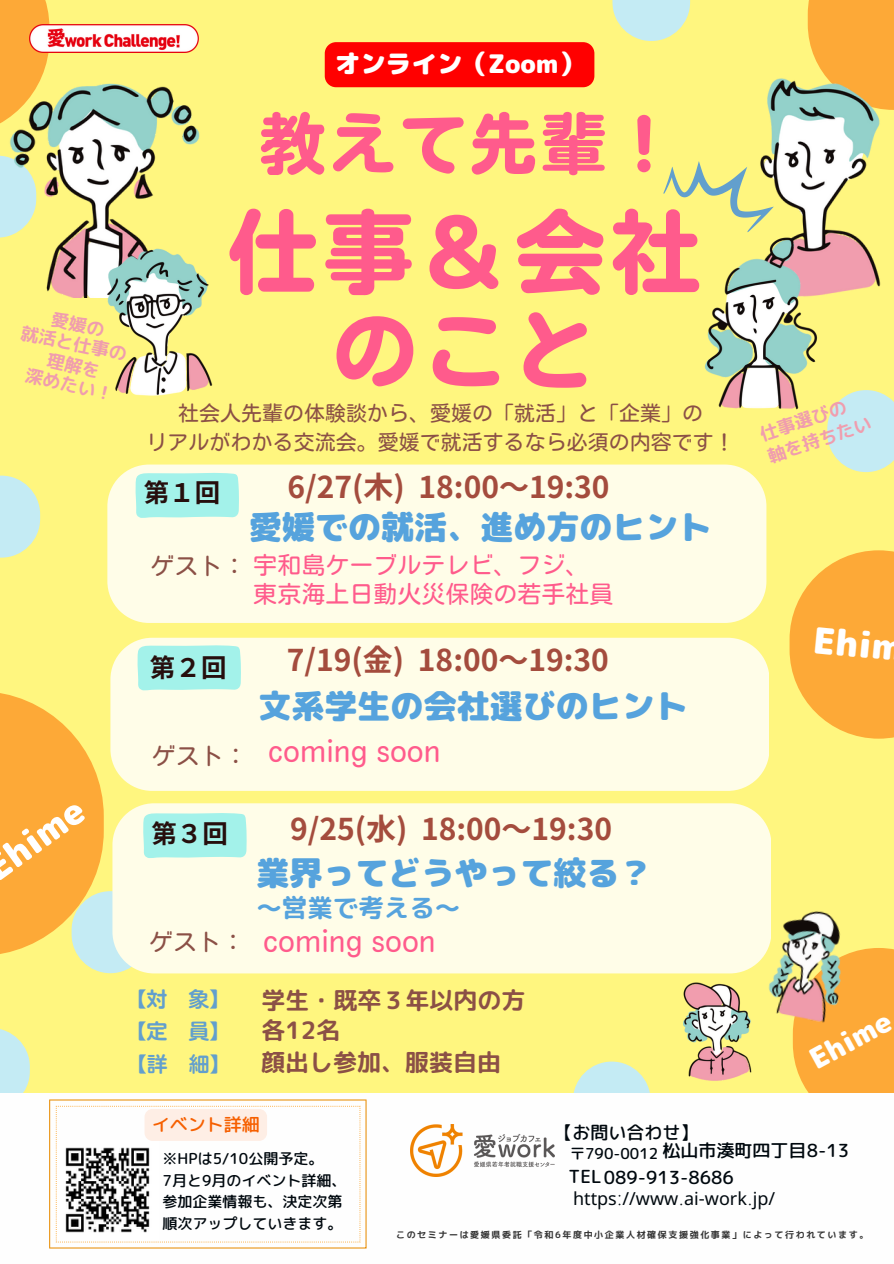
<style>
.page{position:relative;width:894px;height:1264px;background:#fff}
.page>*{position:absolute;margin:0;border:0;box-sizing:border-box;transform-origin:0 0}
.t1{font:90px "Motoya Maru Std W6";color:#ff5b8c}
.t2{font:84px "Motoya Maru Std W6";color:#ff5b8c}
.t3{font:66px "Motoya Maru Std W6";letter-spacing:.065em;color:#ff5b8c}
.t4{font:36px "rounded mplus 1 p black";color:#fff}
.t5{font:33px "rounded mplus 1 p black";color:#56a3dd}
.t6{font:700 30px "Noto Sans JP";color:#a44c3d}
.t7{font:30px "Motoya Maru Std W3";color:#ff5b8c}
.t8{font:28.5px "rounded mplus 1 p black";color:#fff}
.t9{font:25.5px "rounded mplus 1 p black";color:#fff}
.t10{font:700 25.5px "Noto Sans JP";color:#260e0d}
.t11{font:25.5px "rounded mplus 1 p bold";color:#56a3dd}
.t12{font:24px "Motoya Maru Std W3";color:#ff5b8c}
.t13{font:24px "rounded mplus 1 p bold";color:#8b5046}
.t14{font:24px "Motoya Maru Std W3";color:#8b5046}
.t15{font:21px "Motoya Maru Std W3";color:#8b5046}
.t16{font:21px "Motoya Maru Std W5";color:#629fcd}
.t17{font:18px "rounded mplus 1 p medium";color:#00080e}
.t18{font:18px "Noto Sans";color:#00080e}
.t19{font:18px "rounded mplus 1 p bold";color:#f09dae}
.t20{font:18px "rounded mplus 1 p medium";color:#f66001}
.t21{font:15px/21.3px "rounded mplus 1 p medium";color:#00080e}
.t22{font:9px "mplus 1 p bold";letter-spacing:.175em;color:#343434}
.s1{color:#8b5046}
.s2{font-family:"OS Ravsamal 400"}
</style>
<div class="page">
<div style="left:0;top:0;width:893px;height:1263px;background:#fff67f"></div>
<svg style="left:827px;top:390px;width:66px;height:82px;background:#cdece1"></svg>
<svg style="left:0;top:475px;width:40px;height:82px"></svg>
<div style="left:572px;top:1061px;width:78px;height:82px;background:#c4ebf4;border-radius:39px"></div>
<div style="left:0;top:0;width:49px;height:124px;background:#fda937"></div>
<svg style="left:612px;top:0;width:78px;height:41px"></svg>
<svg style="left:0;top:156px;width:5px;height:82px"></svg>
<svg style="left:0;top:1029px;width:30px;height:64px"></svg>
<svg style="left:0;top:693px;width:104px;height:262px"></svg>
<div style="left:792px;top:948px;width:101px;height:145px;background:#fda937"></div>
<div style="left:72px;top:891px;width:77px;height:82px;background:#c4ebf4;border-radius:39px"></div>
<div style="left:807px;top:0;width:86px;height:53px;background:#fda937"></div>
<img style="left:5px;top:77px;width:195px;height:220px">
<img style="left:760px;top:53px;width:133px;height:241px">
<img style="left:704px;top:232px;width:123px;height:178px">
<img style="left:94px;top:244px;width:119px;height:152px">
<svg style="left:663px;top:161px;width:110px;height:71px"></svg>
<img style="left:768px;top:911px;width:91px;height:119px">
<img style="left:683px;top:982px;width:69px;height:99px">
<div style="left:107px;top:464px;width:659px;height:159px;background:#fffde8"></div>
<svg style="left:135px;top:472px;width:104px;height:46px;background:#a8f2e9"></svg>
<div style="left:112px;top:803px;width:659px;height:170px;background:#fffde8"></div>
<svg style="left:143px;top:812px;width:104px;height:46px;background:#a8f2e9"></svg>
<div style="left:0;top:1093px;width:893px;height:170px;background:#fefefe"></div>
<img style="left:410px;top:1124px;width:144px;height:52px">
<svg style="left:789px;top:550px;width:104px;height:188px"></svg>
<img style="left:30px;top:25px;width:169px;height:28px">
<div style="left:110px;top:637px;width:659px;height:154px;background:#fffde8"></div>
<svg style="left:137px;top:644px;width:104px;height:46px;background:#a8f2e9"></svg>
<svg style="left:49px;top:1099px;width:317px;height:148px"></svg>
<svg style="left:56px;top:1105px;width:304px;height:137px"></svg>
<div style="left:144px;top:1108px;width:123px;height:32px;background:#feeee5;border-radius:8px"></div>
<div style="left:324px;top:42px;width:270px;height:45px;background:#f00"></div>
<svg style="left:94px;top:311px;width:11px;height:26px"></svg>
<svg style="left:94px;top:352px;width:5px;height:26px"></svg>
<p class="t19" style="left:24px;top:319px;width:109px;rotate:12deg">就活と仕事の</p>
<h3 class="t19" style="left:28px;top:362px;width:92px;rotate:13deg">深めたい！</h3>
<p class="t9" style="left:335px;top:46px;width:250px">オンライン（Zoom）</p>
<h4 class="t3" style="left:259px;top:111px;width:419px">教えて先輩！</h4>
<p class="t1" style="left:227px;top:207px;width:474px">仕事＆会社</p>
<p class="t2" style="left:333px;top:308px;width:264px">のこと</p>
<p class="t15" style="left:178px;top:402px;width:526px">社会人先輩の体験談から、愛媛の「就活」と「企業」の</p>
<p class="t15" style="left:147px;top:432px;width:589px">リアルがわかる交流会。愛媛で就活するなら必須の内容です！</p>
<h2 class="t10" style="left:144px;top:473px;width:78px">第１回</h2>
<p class="t6" style="left:287px;top:463px;width:323px">6/27(木) 18:00～19:30</p>
<p class="t5" style="left:249px;top:503px;width:463px">愛媛での就活、進め方のヒント</p>
<p class="t12" style="left:150px;top:552px;width:440px"><span class="s1">ゲスト：</span>宇和島ケーブルテレビ、フジ、</p>
<h1 class="t12" style="left:253px;top:582px;width:361px">東京海上日動火災保険の若手社員</h1>
<p class="t4" style="left:-7px;top:838px;width:91px;rotate:-36deg">hime</p>
<p class="t10" style="left:150px;top:647px;width:78px">第２回</p>
<p class="t6" style="left:287px;top:636px;width:323px">7/19(金) 18:00～19:30</p>
<p class="t5" style="left:258px;top:682px;width:430px">文系学生の会社選びのヒント</p>
<p class="t14" style="left:152px;top:743px;width:97px">ゲスト：</p>
<h4 class="t7" style="left:268px;top:735px;width:174px">coming soon</h4>
<p class="t10" style="left:151px;top:813px;width:78px">第３回</p>
<p class="t14" style="left:149px;top:929px;width:97px">ゲスト：</p>
<p class="t6" style="left:290px;top:805px;width:323px">9/25(水) 18:00～19:30</p>
<p class="t5" style="left:256px;top:849px;width:397px">業界ってどうやって絞る？</p>
<p class="t11" style="left:256px;top:890px;width:205px">～営業で考える～</p>
<h3 class="t7" style="left:263px;top:925px;width:174px">coming soon</h3>
<p class="t16" style="left:125px;top:988px;width:106px">【対 象】</p>
<h3 class="t13" style="left:261px;top:983px;width:265px">学生・既卒３年以内の方</h3>
<h6 class="t16" style="left:125px;top:1020px;width:106px">【定 員】</h6>
<p class="t13" style="left:261px;top:1012px;width:80px">各12名</p>
<p class="t16" style="left:126px;top:1053px;width:106px">【詳 細】</p>
<p class="t13" style="left:261px;top:1045px;width:241px">顔出し参加、服装自由</p>
<p class="t19" style="left:756px;top:422px;width:91px;rotate:-18deg">仕事選びの</p>
<h3 class="t19" style="left:764px;top:444px;width:109px;rotate:-18deg">軸を持ちたい</h3>
<h3 class="t4" style="left:816px;top:614px;width:92px;rotate:6deg">Ehim</h3>
<p class="t8" style="left:801px;top:1043px;width:90px;rotate:-29deg">Ehime</p>
<h1 class="t20" style="left:152px;top:1111px;width:110px">イベント詳細</h1>
<p class="t21" style="left:162px;top:1147px;width:162px">※HPは5/10公開予定。</p>
<p class="t21" style="left:162px;top:1169px;width:185px">7月と9月のイベント詳細、参加企業情報も、決定次第順次アップしていきます。</p>
<p class="t17" style="left:554px;top:1119px;width:146px">【お問い合わせ】</p>
<p class="t21" style="left:570px;top:1142px;width:90px">〒790-0012</p>
<h3 class="t17" style="left:662px;top:1137px;width:188px">松山市湊町四丁目8-13</h3>
<h4 class="t18" style="left:573px;top:1185px;width:203px">https<span class="s2">:</span>//www<span class="s2">.</span>ai<span class="s2">-</span>work<span class="s2">.</span>jp/</h4>
<p class="t17" style="left:568px;top:1164px;width:167px">TEL089-913-8686</p>
<p class="t22" style="left:396px;top:1228px;width:473px">このセミナーは愛媛県委託「令和6年度中小企業人材確保支援強化事業」によって行われています。</p>
</div>
